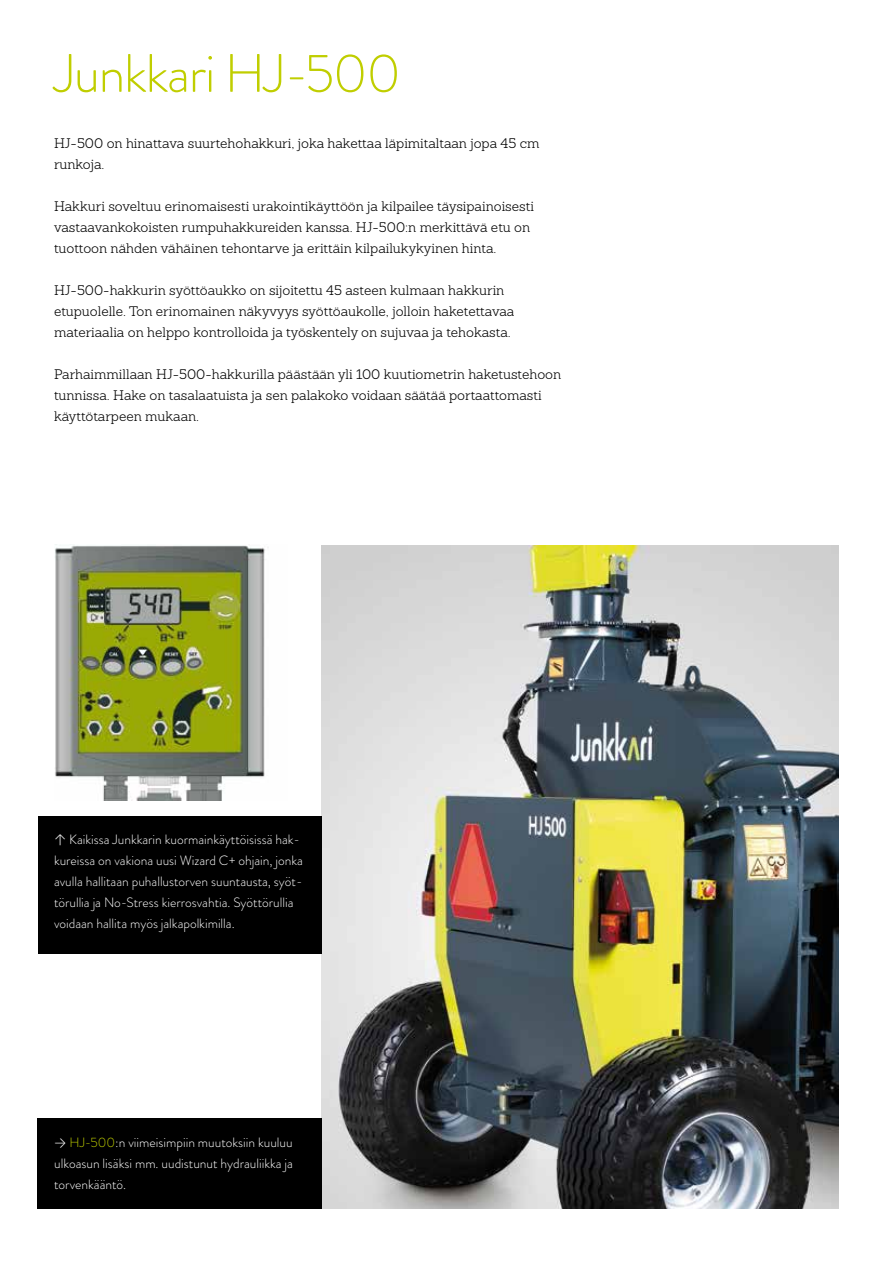
<style>
.page{position:relative;width:893px;height:1263px;background:#fff}
.page>*{position:absolute;margin:0;border:0;box-sizing:border-box;transform-origin:0 0}
.t1{font:300 54px "Brandon Grotesque";letter-spacing:-.025em;color:#c0ce00}
.t2{font:300 13.5px/21px "Sanchez";color:#000}
.t3{font:300 13.5px/21px "Brandon Grotesque";color:#fff;text-align:justify}
.s1{font-family:"Calibri"}
.s2{color:#c0ce00}
</style>
<div class="page">
<img style="left:322px;top:546px;width:517px;height:663px">
<img style="left:55px;top:545px;width:210px;height:256px">
<div style="left:38px;top:816px;width:284px;height:138px;background:#000"></div>
<div style="left:37px;top:1118px;width:285px;height:91px;background:#000"></div>
<h1 class="t1" style="left:54px;top:36px;width:349px">Junkkari HJ-500</h1>
<p class="t2" style="left:54px;top:133px;width:487px">HJ-500 on hinattava suurtehohakkuri, joka hakettaa läpimitaltaan jopa 45 cm runkoja.</p>
<p class="t2" style="left:54px;top:196px;width:481px">Hakkuri soveltuu erinomaisesti urakointikäyttöön ja kilpailee täysipainoisesti vastaavankokoisten rumpuhakkureiden kanssa. HJ-500:n merkittävä etu on tuottoon nähden vähäinen tehontarve ja erittäin kilpailukykyinen hinta.</p>
<p class="t2" style="left:54px;top:280px;width:462px">HJ-500-hakkurin syöttöaukko on sijoitettu 45 asteen kulmaan hakkurin etupuolelle. Ton erinomainen näkyvyys syöttöaukolle, jolloin haketettavaa materiaalia on helppo kontrolloida ja työskentely on sujuvaa ja tehokasta.</p>
<p class="t2" style="left:54px;top:364px;width:509px">Parhaimmillaan HJ-500-hakkurilla päästään yli 100 kuutiometrin haketustehoon tunnissa. Hake on tasalaatuista ja sen palakoko voidaan säätää portaattomasti käyttötarpeen mukaan.</p>
<p class="t3" style="left:54px;top:829px;width:250px;text-align:left"><span class="s1">↑</span> Kaikissa Junkkarin kuormainkäyttöisissä hak&shy;kureissa on vakiona uusi Wizard C+ ohjain, jonka avulla hallitaan puhallustorven suuntausta, syöt&shy;törullia ja No-Stress kierrosvahtia. Syöttörullia voidaan hallita myös jalkapolkimilla.</p>
<p class="t3" style="left:54px;top:1131px;width:240px"><span class="s1">→</span> <span class="s2">HJ-500</span>:n viimeisimpiin muutoksiin kuuluu ulkoasun lisäksi mm. uudistunut hydrauliikka ja torvenkääntö.</p>
</div>
